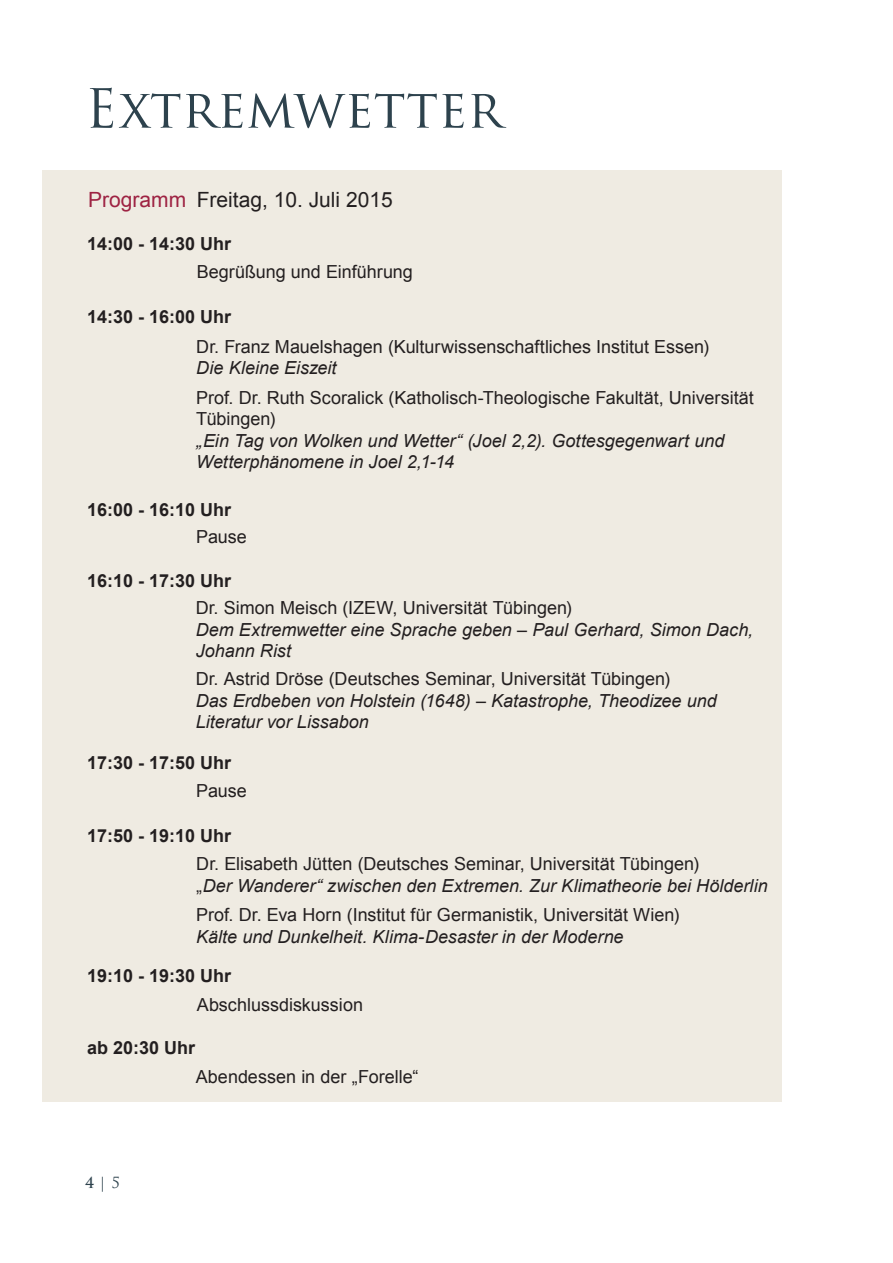
<style>
.page{position:relative;width:893px;height:1263px;background:#fff}
.page>*{position:absolute;margin:0;border:0;box-sizing:border-box;transform-origin:0 0}
.t1{font:52.5px "Trajan Pro";color:#2d424d}
.t2{font:21px "Arial";color:#231f20}
.t3{font:21px "Arial";color:#9e2343}
.t4{font:18px/21.6px "Arial";color:#231f20}
.t5{font:italic 18px/21.6px "Arial";color:#231f20}
.t6{font:700 18px "Arial";color:#231f20}
.t7{font:15px "Trajan Pro";color:#2d424d}
.s1{font-style:italic}
.s2{font-style:normal}
.s3{font-weight:700}
</style>
<div class="page">
<div style="left:43px;top:170px;width:739px;height:931px;background:#efebe2"></div>
<p class="t1" style="left:85px;top:75px;width:419px">Extremwetter</p>
<p class="t3" style="left:88px;top:186px;width:100px">Programm</p>
<p class="t2" style="left:197px;top:186px;width:198px">Freitag, 10. Juli 2015</p>
<p class="t6" style="left:87px;top:232px;width:146px">14:00 - 14:30 Uhr</p>
<p class="t4" style="left:197px;top:261px;width:218px">Begrüßung und Einführung</p>
<p class="t6" style="left:87px;top:305px;width:146px">14:30 - 16:00 Uhr</p>
<p class="t4" style="left:196px;top:336px;width:514px">Dr. Franz Mauelshagen (Kulturwissenschaftliches Institut Essen)<br><span class="s1">Die Kleine Eiszeit</span></p>
<p class="t4" style="left:196px;top:387px;width:559px">Prof. Dr. Ruth Scoralick (Katholisch-Theologische Fakultät, Universität<br>Tübingen)<br><span class="s1">„Ein Tag von Wolken und Wetter“ (Joel 2,2). Gottesgegenwart und</span></p>
<p class="t5" style="left:196px;top:451px;width:259px">Wetterphänomene in Joel 2,1-14</p>
<p class="t6" style="left:87px;top:498px;width:146px">16:00 - 16:10 Uhr</p>
<p class="t4" style="left:196px;top:526px;width:52px">Pause</p>
<p class="t6" style="left:87px;top:568px;width:146px">16:10 - 17:30 Uhr</p>
<p class="t5" style="left:196px;top:597px;width:559px"><span class="s2">Dr. Simon Meisch (IZEW, Universität Tübingen)<br></span>Dem Extremwetter eine Sprache geben – Paul Gerhard, Simon Dach,<br>Johann Rist</p>
<p class="t4" style="left:196px;top:668px;width:476px">Dr. Astrid Dröse (Deutsches Seminar, Universität Tübingen)</p>
<p class="t5" style="left:196px;top:690px;width:523px">Das Erdbeben von Holstein (1648) – Katastrophe, Theodizee und</p>
<p class="t5" style="left:196px;top:711px;width:175px">Literatur vor Lissabon</p>
<p class="t6" style="left:87px;top:750px;width:146px">17:30 - 17:50 Uhr</p>
<p class="t4" style="left:196px;top:780px;width:52px">Pause</p>
<p class="t6" style="left:87px;top:824px;width:146px">17:50 - 19:10 Uhr</p>
<p class="t5" style="left:196px;top:853px;width:573px"><span class="s2">Dr. Elisabeth Jütten (Deutsches Seminar, Universität Tübingen)<br>„</span>Der Wanderer“ zwischen den Extremen. Zur Klimatheorie bei Hölderlin</p>
<p class="t4" style="left:196px;top:904px;width:485px">Prof. Dr. Eva Horn (Institut für Germanistik, Universität Wien)<br><span class="s1">Kälte und Dunkelheit. Klima-Desaster in der Moderne</span></p>
<p class="t6" style="left:87px;top:963px;width:146px">19:10 - 19:30 Uhr</p>
<p class="t4" style="left:197px;top:994px;width:168px">Abschlussdiskussion</p>
<p class="t6" style="left:87px;top:1035px;width:110px">ab 20:30 Uhr</p>
<p class="t4" style="left:196px;top:1066px;width:224px">Abendessen in der „Forelle“</p>
<p class="t7" style="left:85px;top:1173px;width:36px"><span class="s3">4</span> | 5</p>
</div>
